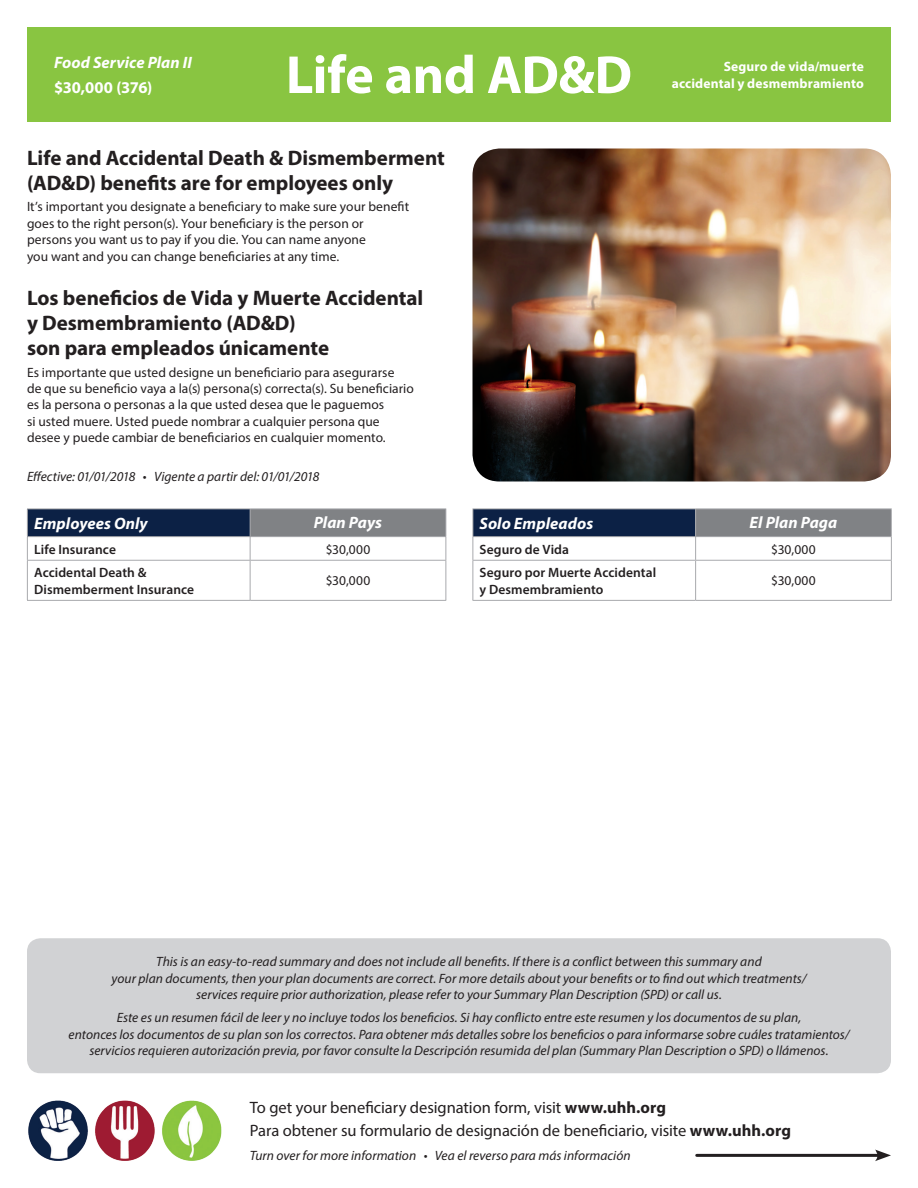
<style>
.page{position:relative;width:918px;height:1188px;background:#fff}
.page>*{position:absolute;margin:0;border:0;box-sizing:border-box;transform-origin:0 0}
.t1{font:700 54px "Myriad Pro";letter-spacing:-.01em;color:#fff}
.t2{font:700 21px/25.5px "Myriad Pro";color:#231f20}
.t3{font:16.5px/23.2px "Myriad Pro";letter-spacing:-.005em;color:#231f20}
.t4{font:italic 700 16.5px "Myriad Pro";letter-spacing:.005em;color:#fff}
.t5{font:700 16.5px "Myriad Pro";letter-spacing:-.005em;color:#fff}
.t6{font:italic 13.5px/16.5px "Myriad Pro";color:#231f20;text-align:center}
.t7{font:13.5px/16.5px "Myriad Pro";letter-spacing:.005em;color:#231f20}
.t8{font:600 13.5px/16.5px "Myriad Pro";letter-spacing:.005em;color:#231f20}
.t9{font:700 13.5px/16.5px "Myriad Pro";letter-spacing:.01em;color:#fff;text-align:right}
.s1{font-weight:700}
</style>
<div class="page">
<div style="left:27px;top:938px;width:864px;height:135px;background:#d1d2d4;border-radius:14px"></div>
<div style="left:27px;top:27px;width:864px;height:95px;background:#89c541"></div>
<img style="left:472px;top:148px;width:419px;height:334px">
<img style="left:28px;top:1100px;width:194px;height:61px">
<hr style="left:697px;top:1154px;width:184px;height:3px;background:#231f20">
<svg style="left:875px;top:1150px;width:16px;height:11px"></svg>
<div style="left:27px;top:509px;width:223px;height:28px;background:#0c2145"></div>
<div style="left:250px;top:509px;width:196px;height:28px;background:#808285"></div>
<hr style="left:27px;top:536px;width:223px;height:1px;background:#a8a9ad">
<svg style="left:27px;top:509px;width:1px;height:51px"></svg>
<hr style="left:250px;top:536px;width:196px;height:1px;background:#a8a9ad">
<svg style="left:250px;top:509px;width:1px;height:51px"></svg>
<svg style="left:446px;top:509px;width:1px;height:51px"></svg>
<hr style="left:27px;top:560px;width:223px;height:1px;background:#a8a9ad">
<hr style="left:27px;top:561px;width:1px;height:39px;background:#a8a9ad">
<hr style="left:250px;top:560px;width:196px;height:1px;background:#a8a9ad">
<hr style="left:250px;top:561px;width:1px;height:39px;background:#a8a9ad">
<hr style="left:446px;top:561px;width:1px;height:39px;background:#a8a9ad">
<hr style="left:27px;top:600px;width:223px;height:1px;background:#a8a9ad">
<hr style="left:250px;top:600px;width:196px;height:1px;background:#a8a9ad">
<hr style="left:27px;top:508px;width:223px;height:1px;background:#a8a9ad">
<hr style="left:250px;top:508px;width:196px;height:1px;background:#a8a9ad">
<div style="left:473px;top:509px;width:223px;height:28px;background:#0c2145"></div>
<div style="left:696px;top:509px;width:195px;height:28px;background:#808285"></div>
<hr style="left:472px;top:536px;width:224px;height:1px;background:#a8a9ad">
<svg style="left:472px;top:509px;width:1px;height:51px"></svg>
<hr style="left:696px;top:536px;width:196px;height:1px;background:#a8a9ad">
<svg style="left:695px;top:509px;width:1px;height:51px"></svg>
<svg style="left:891px;top:509px;width:1px;height:51px"></svg>
<hr style="left:472px;top:560px;width:224px;height:1px;background:#a8a9ad">
<hr style="left:472px;top:561px;width:1px;height:39px;background:#a8a9ad">
<hr style="left:696px;top:560px;width:196px;height:1px;background:#a8a9ad">
<hr style="left:695px;top:561px;width:1px;height:39px;background:#a8a9ad">
<hr style="left:891px;top:561px;width:1px;height:39px;background:#a8a9ad">
<hr style="left:472px;top:600px;width:224px;height:1px;background:#a8a9ad">
<hr style="left:696px;top:600px;width:196px;height:1px;background:#a8a9ad">
<hr style="left:472px;top:508px;width:224px;height:1px;background:#a8a9ad">
<hr style="left:696px;top:508px;width:196px;height:1px;background:#a8a9ad">
<p class="t4" style="left:54px;top:51px;width:139px">Food Service Plan II</p>
<p class="t5" style="left:54px;top:77px;width:100px">$30,000 (376)</p>
<h1 class="t1" style="left:286px;top:40px;width:348px">Life and AD&amp;D</h1>
<p class="t9" style="left:672px;top:58px;width:194px">Seguro de vida/muerte accidental y desmembramiento</p>
<h2 class="t2" style="left:27px;top:144px;width:419px">Life and Accidental Death &amp; Dismemberment (AD&amp;D) benefits are for employees only</h2>
<p class="t7" style="left:27px;top:198px;width:384px">It’s important you designate a beneficiary to make sure your benefit goes to the right person(s). Your beneficiary is the person or persons you want us to pay if you die. You can name anyone<br>you want and you can change beneficiaries at any time.</p>
<h2 class="t2" style="left:27px;top:284px;width:398px">Los beneficios de Vida y Muerte Accidental y Desmembramiento (AD&amp;D)<br>son para empleados únicamente</h2>
<p class="t7" style="left:27px;top:364px;width:388px">Es importante que usted designe un beneficiario para asegurarse<br>de que su beneficio vaya a la(s) persona(s) correcta(s). Su beneficiario es la persona o personas a la que usted desea que le paguemos<br>si usted muere. Usted puede nombrar a cualquier persona que desee y puede cambiar de beneficiarios en cualquier momento.</p>
<p class="t6" style="left:27px;top:468px;width:294px">Effective: 01/01/2018 • Vigente a partir del: 01/01/2018</p>
<p class="t4" style="left:34px;top:513px;width:115px">Employees Only</p>
<p class="t4" style="left:314px;top:512px;width:70px">Plan Pays</p>
<p class="t8" style="left:34px;top:540px;width:83px">Life Insurance</p>
<p class="t7" style="left:326px;top:541px;width:46px">$30,000</p>
<p class="t8" style="left:34px;top:564px;width:162px">Accidental Death &amp;<br>Dismemberment Insurance</p>
<p class="t7" style="left:326px;top:572px;width:46px">$30,000</p>
<p class="t4" style="left:480px;top:513px;width:115px">Solo Empleados</p>
<p class="t4" style="left:750px;top:512px;width:89px">El Plan Paga</p>
<p class="t8" style="left:480px;top:540px;width:91px">Seguro de Vida</p>
<p class="t7" style="left:771px;top:541px;width:46px">$30,000</p>
<p class="t8" style="left:480px;top:564px;width:178px">Seguro por Muerte Accidental y Desmembramiento</p>
<p class="t7" style="left:771px;top:572px;width:46px">$30,000</p>
<p class="t6" style="left:112px;top:953px;width:696px">This is an easy-to-read summary and does not include all benefits. If there is a conflict between this summary and<br>your plan documents, then your plan documents are correct. For more details about your benefits or to find out which treatments/ services require prior authorization, please refer to your Summary Plan Description (SPD) or call us.</p>
<p class="t6" style="left:69px;top:1009px;width:782px">Este es un resumen fácil de leer y no incluye todos los beneficios. Si hay conflicto entre este resumen y los documentos de su plan,<br>entonces los documentos de su plan son los correctos. Para obtener más detalles sobre los beneficios o para informarse sobre cuáles tratamientos/ servicios requieren autorización previa, por favor consulte la Descripción resumida del plan (Summary Plan Description o SPD) o llámenos.</p>
<p class="t3" style="left:250px;top:1095px;width:543px">To get your beneficiary designation form, visit <span class="s1">www.uhh.org<br></span>Para obtener su formulario de designación de beneficiario, visite <span class="s1">www.uhh.org</span></p>
<p class="t6" style="left:250px;top:1147px;width:382px">Turn over for more information • Vea el reverso para más información</p>
</div>
